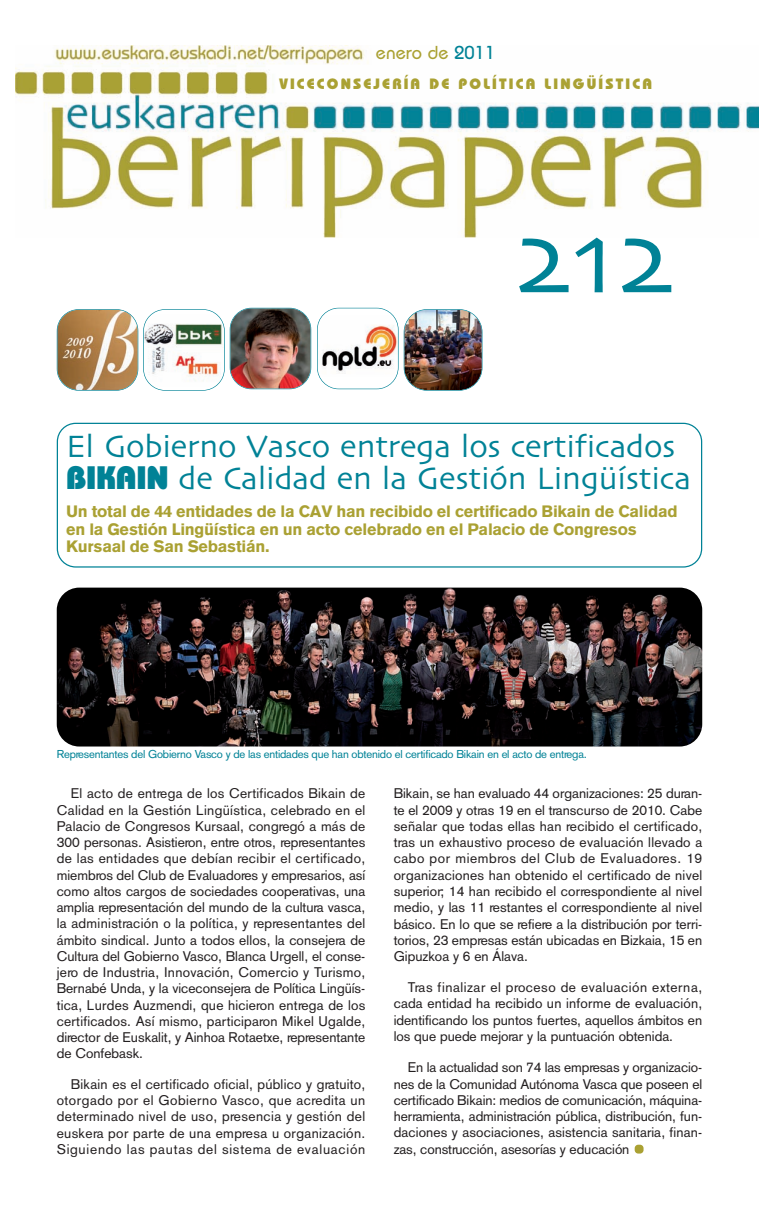
<style>
.page{position:relative;width:759px;height:1219px;background:#fff}
.page>*{position:absolute;margin:0;border:0;box-sizing:border-box;transform-origin:0 0}
.t1{font:107.5px "Skia";color:#008296}
.t2{font:32.5px/32.5px "Skia";letter-spacing:-.005em;color:#008296}
.t3{font:500 18.75px "Bauhaus IT Cby BT";color:#aaa133}
.t4{font:900 16.25px/17.5px "Akzidenz Grotesk CE";letter-spacing:-.015em;color:#aaa133}
.t5{font:800 15px "Bauhaus IT Cby BT";letter-spacing:.145em;color:#aaa133}
.t6{font:13.75px/16.2px "Akzidenz Grotesk CE";color:#231f20;text-align:justify}
.t7{font:11.25px "Akzidenz Grotesk CE";letter-spacing:-.015em;color:#008296}
.s1{color:#008296}
.s2{font-family:"Bauhaus IT Cby BT";font-weight:800}
</style>
<div class="page">
<img style="left:16px;top:45px;width:742px;height:193px">
<img style="left:57px;top:310px;width:81px;height:80px;border-radius:21px">
<div style="left:57px;top:309px;width:81px;height:82px;border:1px solid #008296;border-radius:22px"></div>
<img style="left:145px;top:314px;width:78px;height:72px">
<div style="left:143px;top:309px;width:82px;height:82px;border:1px solid #008296;border-radius:22px"></div>
<img style="left:230px;top:308px;width:80px;height:81px;border-radius:21px">
<div style="left:229px;top:308px;width:82px;height:81px;border:1px solid #008296;border-radius:22px"></div>
<img style="left:317px;top:316px;width:81px;height:60px">
<div style="left:317px;top:308px;width:81px;height:81px;border:1px solid #008296;border-radius:22px"></div>
<img style="left:404px;top:310px;width:77px;height:80px;border-radius:22px">
<div style="left:403px;top:309px;width:79px;height:82px;border:1px solid #008296;border-radius:23px"></div>
<svg style="left:57px;top:423px;width:645px;height:145px"></svg>
<div style="left:634px;top:1145px;width:9px;height:8px;background:#aaa133;border-radius:4px"></div>
<img style="left:57px;top:588px;width:645px;height:158px;border-radius:22px">
<h3 class="t3" style="left:376px;top:46px;width:120px">enero de <span class="s1">2011</span></h3>
<p class="t5" style="left:279px;top:79px;width:374px">VICECONSEJERÍA DE POLÍTICA LINGÜÍSTICA</p>
<h1 class="t1" style="left:514px;top:215px;width:159px">212</h1>
<h2 class="t2" style="left:66px;top:433px;width:626px">El Gobierno Vasco entrega los certificados<br><span class="s2">BIKAIN</span> de Calidad en la Gestión Lingüística</h2>
<p class="t4" style="left:66px;top:504px;width:612px">Un total de 44 entidades de la CAV han recibido el certificado Bikain de Calidad en la Gestión Lingüística en un acto celebrado en el Palacio de Congresos<br>Kursaal de San Sebastián.</p>
<p class="t7" style="left:57px;top:750px;width:531px">Representantes del Gobierno Vasco y de las entidades que han obtenido el certificado Bikain en el acto de entrega.</p>
<p class="t6" style="left:57px;top:787px;width:310px;text-indent:14px">El acto de entrega de los Certificados Bikain de Calidad en la Gestión Lingüística, celebrado en el Palacio de Congresos Kursaal, congregó a más de 300 personas. Asistieron, entre otros, representantes de las entidades que debían recibir el certificado, miembros del Club de Evaluadores y empresarios, así como altos cargos de sociedades cooperativas, una amplia representación del mundo de la cultura vasca, la administración o la política, y representantes del ámbito sindical. Junto a todos ellos, la consejera de Cultura del Gobierno Vasco, Blanca Urgell, el conse&shy;jero de Industria, Innovación, Comercio y Turismo, Bernabé Unda, y la viceconsejera de Política Lingüís&shy;tica, Lurdes Auzmendi, que hicieron entrega de los certificados. Así mismo, participaron Mikel Ugalde, director de Euskalit, y Ainhoa Rotaetxe, representante de Confebask.</p>
<p class="t6" style="left:57px;top:1077px;width:310px;text-indent:14px">Bikain es el certificado oficial, público y gratuito, otorgado por el Gobierno Vasco, que acredita un determinado nivel de uso, presencia y gestión del euskera por parte de una empresa u organización.<br>Siguiendo las pautas del sistema de evaluación</p>
<p class="t6" style="left:393px;top:787px;width:310px">Bikain, se han evaluado 44 organizaciones: 25 duran&shy;te el 2009 y otras 19 en el transcurso de 2010. Cabe señalar que todas ellas han recibido el certificado, tras un exhaustivo proceso de evaluación llevado a cabo por miembros del Club de Evaluadores. 19 organizaciones han obtenido el certificado de nivel superior; 14 han recibido el correspondiente al nivel medio, y las 11 restantes el correspondiente al nivel básico. En lo que se refiere a la distribución por terri&shy;torios, 23 empresas están ubicadas en Bizkaia, 15 en Gipuzkoa y 6 en Álava.</p>
<p class="t6" style="left:393px;top:981px;width:310px;text-indent:14px">Tras finalizar el proceso de evaluación externa, cada entidad ha recibido un informe de evaluación, identificando los puntos fuertes, aquellos ámbitos en los que puede mejorar y la puntuación obtenida.</p>
<p class="t6" style="left:393px;top:1061px;width:310px;text-indent:14px">En la actualidad son 74 las empresas y organizacio&shy;nes de la Comunidad Autónoma Vasca que poseen el certificado Bikain: medios de comunicación, máquina&shy;herramienta, administración pública, distribución, fun&shy;daciones y asociaciones, asistencia sanitaria, finan&shy;zas, construcción, asesorías y educación</p>
</div>
